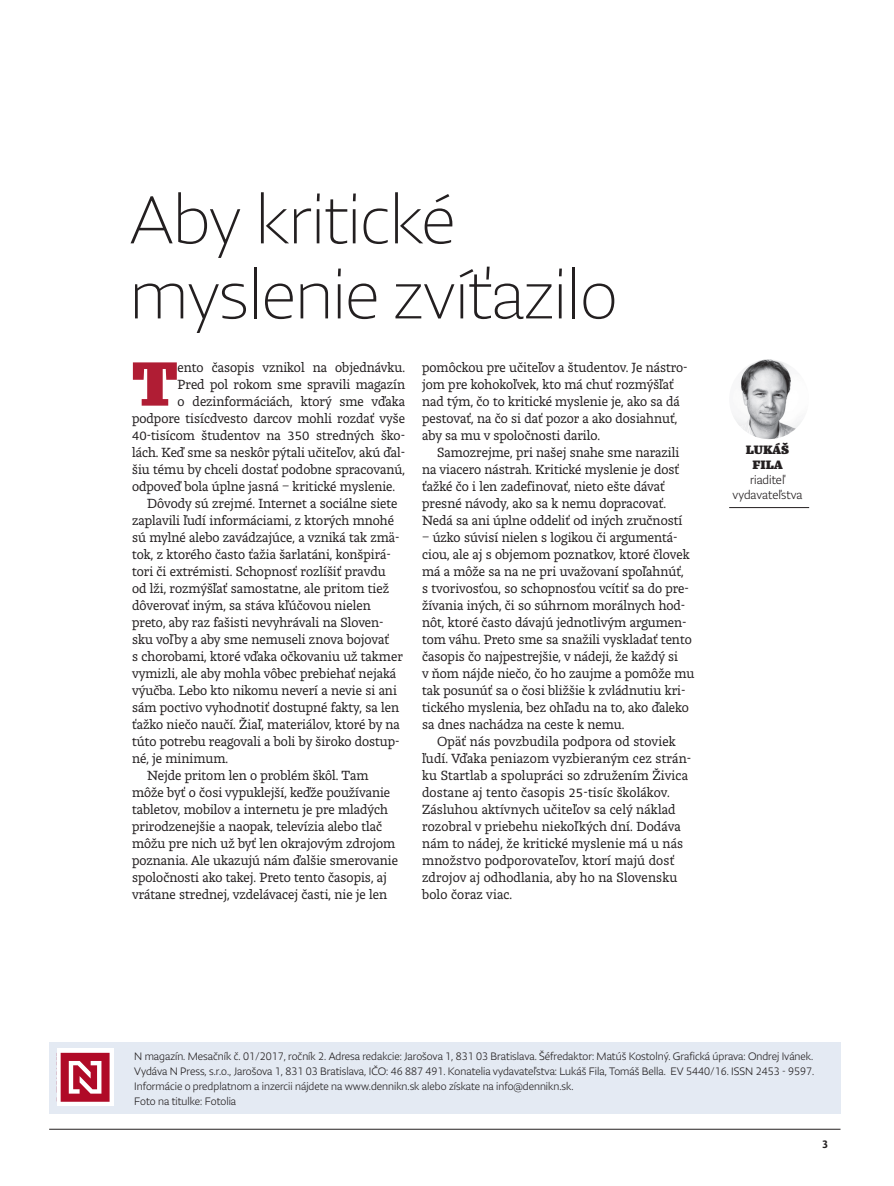
<style>
.page{position:relative;width:894px;height:1186px;background:#fff}
.page>*{position:absolute;margin:0;border:0;box-sizing:border-box;transform-origin:0 0}
.titul_sans_50{font:100 75px "Lumin Sans Std";color:#231f20}
.inicial{font:900 69.15px "Lumin Display Std";color:#b01d34}
.text{font:300 14.7px/17px "Lumin Std";color:#231f20}
.inicial-2{font:300 14.7px "Lumin Std";color:#231f20}
.autor_funkcia{font:300 13.5px "Lumin Sans Std";color:#231f20}
.autor_podpis{font:900 13.5px "Lumin Display Std";color:#231f20}
.vynaska{font:300 12px "Lumin Sans Std";color:#231f20}
.DO_PAGINY2{font:500 12px "Lumin Sans Std";color:#231f20}
</style>
<div class="page">
<hr style="left:49px;top:1128px;width:791px;height:1px;background:#231f20">
<hr style="left:729px;top:507px;width:80px;height:1px;background:#231f20">
<img style="left:729px;top:359px;width:79px;height:80px;border-radius:40px">
<div style="left:49px;top:1041px;width:791px;height:71px;background:#e4eaf3"></div>
<div style="left:57px;top:1047px;width:57px;height:58px;background:#fff"></div>
<svg style="left:61px;top:1052px;width:49px;height:49px"></svg>
<p class="titul_sans_50" style="left:130px;top:180px;width:326px">Aby kritické</p>
<p class="titul_sans_50" style="left:130px;top:255px;width:488px">myslenie zvíťazilo</p>
<p class="inicial" style="left:132px;top:341px;width:47px">T</p>
<p class="inicial-2" style="left:177px;top:359px;width:229px">ento časopis vznikol na objednávku.</p>
<p class="text" style="left:422px;top:358px;width:267px">pomôckou pre učiteľov a študentov. Je nástro&shy;jom pre kohokoľvek, kto má chuť rozmýšľať nad tým, čo to kritické myslenie je, ako sa dá pestovať, na čo si dať pozor a ako dosiahnuť, aby sa mu v spoločnosti darilo.</p>
<p class="text" style="left:422px;top:443px;width:262px;text-indent:15px">Samozrejme, pri našej snahe sme narazili na viacero nástrah. Kritické myslenie je dosť ťažké čo i len zadefinovať, nieto ešte dávať presné návody, ako sa k nemu dopracovať.<br>Nedá sa ani úplne oddeliť od iných zručností</p>
<p class="text" style="left:422px;top:528px;width:274px">– úzko súvisí nielen s logikou či argumentá&shy;ciou, ale aj s objemom poznatkov, ktoré človek má a môže sa na ne pri uvažovaní spoľahnúť,<br>s tvorivosťou, so schopnosťou vcítiť sa do pre&shy;žívania iných, či so súhrnom morálnych hod&shy;nôt, ktoré často dávajú jednotlivým argumen&shy;tom váhu. Preto sme sa snažili vyskladať tento časopis čo najpestrejšie, v nádeji, že každý si<br>v ňom nájde niečo, čo ho zaujme a pomôže mu tak posunúť sa o čosi bližšie k zvládnutiu kri&shy;tického myslenia, bez ohľadu na to, ako ďaleko sa dnes nachádza na ceste k nemu.</p>
<p class="text" style="left:422px;top:732px;width:270px;text-indent:15px">Opäť nás povzbudila podpora od stoviek ľudí. Vďaka peniazom vyzbieraným cez strán&shy;ku Startlab a spolupráci so združením Živica dostane aj tento časopis 25-tisíc školákov.<br>Zásluhou aktívnych učiteľov sa celý náklad rozobral v priebehu niekoľkých dní. Dodáva nám to nádej, že kritické myslenie má u nás množstvo podporovateľov, ktorí majú dosť zdrojov aj odhodlania, aby ho na Slovensku bolo čoraz viac.</p>
<p class="inicial-2" style="left:177px;top:376px;width:229px">Pred pol rokom sme spravili magazín</p>
<p class="inicial-2" style="left:177px;top:393px;width:229px">o dezinformáciách, ktorý sme vďaka</p>
<p class="inicial-2" style="left:132px;top:410px;width:274px">podpore tisícdvesto darcov mohli rozdať vyše</p>
<p class="inicial-2" style="left:132px;top:427px;width:274px">40-tisícom študentov na 350 stredných ško-</p>
<p class="inicial-2" style="left:132px;top:444px;width:274px">lách. Keď sme sa neskôr pýtali učiteľov, akú ďal-</p>
<p class="inicial-2" style="left:132px;top:461px;width:274px">šiu tému by chceli dostať podobne spracovanú,</p>
<p class="inicial-2" style="left:132px;top:478px;width:264px">odpoveď bola úplne jasná – kritické myslenie.</p>
<p class="text" style="left:132px;top:494px;width:272px;text-indent:15px">Dôvody sú zrejmé. Internet a sociálne siete zaplavili ľudí informáciami, z ktorých mnohé sú mylné alebo zavádzajúce, a vzniká tak zmä&shy;tok, z ktorého často ťažia šarlatáni, konšpirá&shy;tori či extrémisti. Schopnosť rozlíšiť pravdu od lži, rozmýšľať samostatne, ale pritom tiež dôverovať iným, sa stáva kľúčovou nielen preto, aby raz fašisti nevyhrávali na Sloven&shy;sku voľby a aby sme nemuseli znova bojovať<br>s chorobami, ktoré vďaka očkovaniu už takmer vymizli, ale aby mohla vôbec prebiehať nejaká výučba. Lebo kto nikomu neverí a nevie si ani sám poctivo vyhodnotiť dostupné fakty, sa len ťažko niečo naučí. Žiaľ, materiálov, ktoré by na túto potrebu reagovali a boli by široko dostup&shy;né, je minimum.</p>
<p class="text" style="left:132px;top:766px;width:267px;text-indent:15px">Nejde pritom len o problém škôl. Tam môže byť o čosi vypuklejší, keďže používanie tabletov, mobilov a internetu je pre mladých prirodzenejšie a naopak, televízia alebo tlač môžu pre nich už byť len okrajovým zdrojom poznania. Ale ukazujú nám ďalšie smerovanie spoločnosti ako takej. Preto tento časopis, aj vrátane strednej, vzdelávacej časti, nie je len</p>
<p class="autor_podpis" style="left:745px;top:441px;width:45px">LUKÁŠ</p>
<p class="autor_podpis" style="left:752px;top:456px;width:32px">FILA</p>
<p class="autor_funkcia" style="left:750px;top:472px;width:36px">riaditeľ</p>
<p class="autor_funkcia" style="left:732px;top:487px;width:71px">vydavateľstva</p>
<p class="vynaska" style="left:134px;top:1049px;width:680px">N magazín. Mesačník č. 01/2017, ročník 2. Adresa redakcie: Jarošova 1, 831 03 Bratislava. Šéfredaktor: Matúš Kostolný. Grafická úprava: Ondrej Ivánek.</p>
<p class="vynaska" style="left:134px;top:1064px;width:681px">Vydáva N Press, s.r.o., Jarošova 1, 831 03 Bratislava, IČO: 46 887 491. Konatelia vydavateľstva: Lukáš Fila, Tomáš Bella. EV 5440/16. ISSN 2453 - 9597.</p>
<p class="vynaska" style="left:134px;top:1079px;width:440px">Informácie o predplatnom a inzercii nájdete na www.dennikn.sk alebo získate na info@dennikn.sk.</p>
<p class="vynaska" style="left:134px;top:1094px;width:103px">Foto na titulke: Fotolia</p>
<p class="DO_PAGINY2" style="left:822px;top:1137px;width:7px">3</p>
</div>
